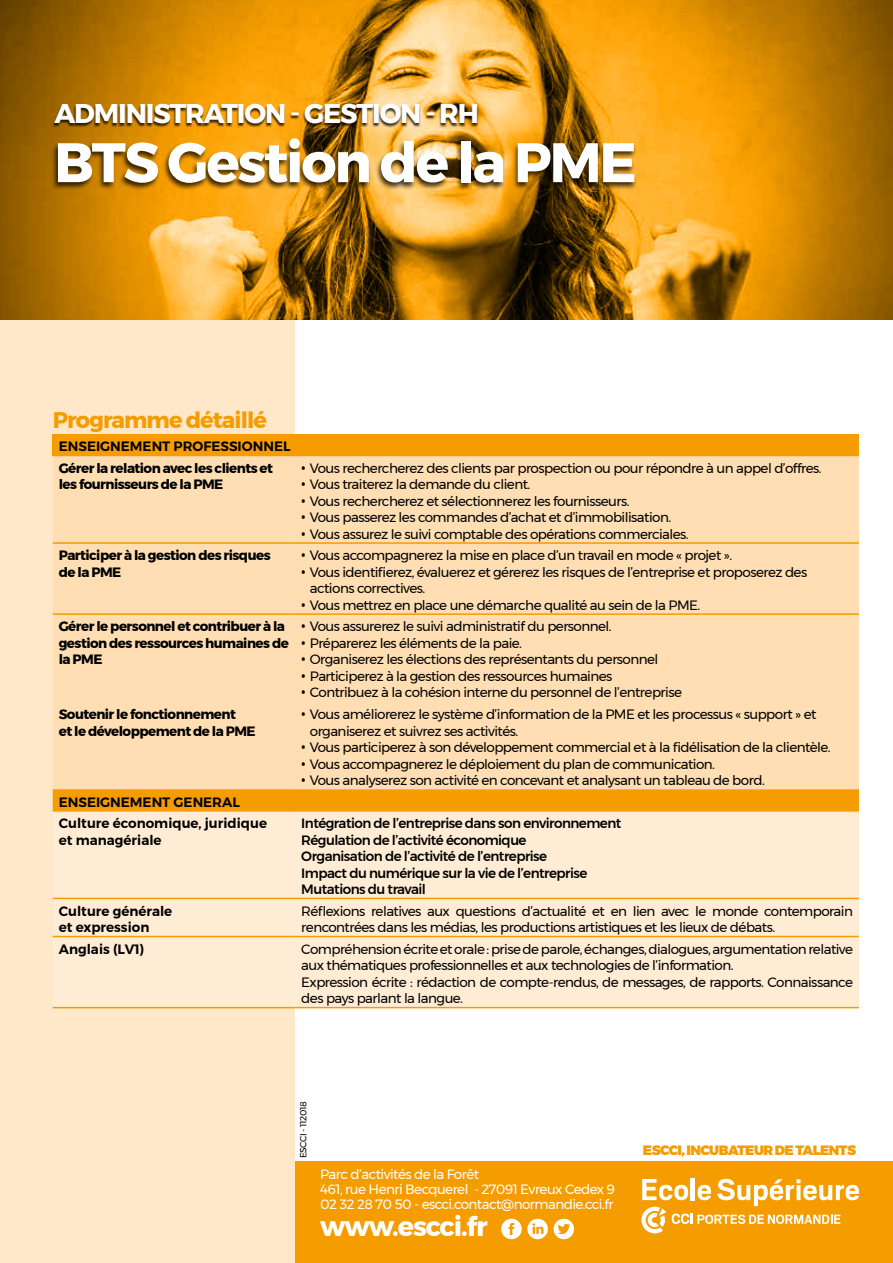
<style>
.page{position:relative;width:893px;height:1263px;background:#fff}
.page>*{position:absolute;margin:0;border:0;box-sizing:border-box;transform-origin:0 0}
.t1{font:700 55.5px "Montserrat";letter-spacing:-.04em;color:#fff}
.t2{font:700 27px "Montserrat";letter-spacing:-.04em;color:#fff}
.t3{font:700 22.5px "Montserrat";letter-spacing:-.04em;color:#f59c00}
.t4{font:13.5px/16.5px "Montserrat";letter-spacing:-.04em;color:#000}
.t5{font:700 13.5px/16.5px "Montserrat";letter-spacing:-.04em;color:#000}
.t6{font:500 13.5px/16.5px "Montserrat";letter-spacing:-.04em;color:#000}
.t7{font:600 13.5px/21.6px "Montserrat";color:#000}
.t8{font:13.5px/15px "Montserrat";letter-spacing:-.04em;color:#fff}
.t9{font:900 13.5px "Montserrat";letter-spacing:-.04em;color:#f59c00}
.t10{font:9px "Montserrat";letter-spacing:-.04em;color:#000}
.s1{font-family:"Roboto Condensed";font-weight:700}
</style>
<div class="page">
<div style="left:295px;top:1161px;width:598px;height:102px;background:#f59c00"></div>
<svg style="left:642px;top:1179px;width:46px;height:21px"></svg>
<hr style="left:691px;top:1178px;width:4px;height:22px;background:#fff">
<svg style="left:698px;top:1185px;width:13px;height:15px"></svg>
<svg style="left:717px;top:1179px;width:142px;height:27px"></svg>
<svg style="left:672px;top:1213px;width:168px;height:11px"></svg>
<svg style="left:641px;top:1207px;width:25px;height:26px"></svg>
<svg style="left:501px;top:1219px;width:47px;height:20px"></svg>
<svg style="left:554px;top:1219px;width:20px;height:20px"></svg>
<div style="left:0;top:319px;width:295px;height:944px;background:#fee8c9"></div>
<svg style="left:0;top:0;width:893px;height:319px;background:#c48412"></svg>
<div style="left:52px;top:104px;width:426px;height:24px;background:#000;opacity:.75"></div>
<div style="left:51px;top:138px;width:586px;height:53px;background:#000;opacity:.75"></div>
<div style="left:53px;top:434px;width:806px;height:21px;background:#f59c00"></div>
<div style="left:53px;top:456px;width:806px;height:333px;background:#fedeb2"></div>
<div style="left:53px;top:789px;width:806px;height:21px;background:#f59c00"></div>
<div style="left:53px;top:812px;width:806px;height:195px;background:#ffecd4"></div>
<hr style="left:53px;top:455px;width:242px;height:1px;background:#f59c00">
<hr style="left:295px;top:455px;width:564px;height:1px;background:#f59c00">
<hr style="left:53px;top:1007px;width:242px;height:1px;background:#f59c00">
<hr style="left:295px;top:1007px;width:564px;height:1px;background:#f59c00">
<hr style="left:53px;top:542px;width:242px;height:2px;background:#f59c00">
<hr style="left:295px;top:542px;width:564px;height:2px;background:#f59c00">
<hr style="left:53px;top:613px;width:242px;height:2px;background:#f59c00">
<hr style="left:295px;top:613px;width:564px;height:2px;background:#f59c00">
<hr style="left:53px;top:898px;width:242px;height:1px;background:#f59c00">
<hr style="left:295px;top:898px;width:564px;height:1px;background:#f59c00">
<hr style="left:53px;top:936px;width:242px;height:1px;background:#f59c00">
<hr style="left:295px;top:936px;width:564px;height:1px;background:#f59c00">
<hr style="left:53px;top:810px;width:242px;height:2px;background:#f59c00">
<hr style="left:295px;top:810px;width:564px;height:2px;background:#f59c00">
<h2 class="t2" style="left:54px;top:92px;width:426px">ADMINISTRATION - GESTION - RH</h2>
<h1 class="t1" style="left:54px;top:118px;width:584px">BTS Gestion de la PME</h1>
<h3 class="t3" style="left:53px;top:402px;width:216px">Programme détaillé</h3>
<p class="t7" style="left:59px;top:436px;width:233px">ENSEIGNEMENT PROFESSIONNEL</p>
<p class="t5" style="left:59px;top:460px;width:216px">Gérer la relation avec les clients et les fournisseurs de la PME</p>
<p class="t4" style="left:301px;top:460px;width:522px"><span class="s1">•</span> Vous rechercherez des clients par prospection ou pour répondre à un appel d’offres.</p>
<p class="t4" style="left:301px;top:476px;width:231px"><span class="s1">•</span> Vous traiterez la demande du client.</p>
<p class="t4" style="left:301px;top:493px;width:330px"><span class="s1">•</span> Vous rechercherez et sélectionnerez les fournisseurs.</p>
<p class="t4" style="left:301px;top:509px;width:371px"><span class="s1">•</span> Vous passerez les commandes d’achat et d’immobilisation.</p>
<p class="t4" style="left:301px;top:526px;width:389px"><span class="s1">•</span> Vous assurez le suivi comptable des opérations commerciales.</p>
<p class="t5" style="left:59px;top:547px;width:213px">Participer à la gestion des risques de la PME</p>
<p class="t4" style="left:301px;top:547px;width:432px"><span class="s1">•</span> Vous accompagnerez la mise en place d’un travail en mode « projet ».</p>
<p class="t4" style="left:310px;top:564px;width:499px;text-indent:-9px"><span class="s1">•</span> Vous identifierez, évaluerez et gérerez les risques de l’entreprise et proposerez des actions correctives.</p>
<p class="t4" style="left:301px;top:597px;width:400px"><span class="s1">•</span> Vous mettrez en place une démarche qualité au sein de la PME.</p>
<p class="t5" style="left:59px;top:618px;width:232px">Gérer le personnel et contribuer à la gestion des ressources humaines de la PME</p>
<p class="t4" style="left:301px;top:618px;width:312px"><span class="s1">•</span> Vous assurerez le suivi administratif du personnel.</p>
<p class="t4" style="left:301px;top:635px;width:222px"><span class="s1">•</span> Préparerez les éléments de la paie.</p>
<p class="t4" style="left:301px;top:651px;width:359px"><span class="s1">•</span> Organiserez les élections des représentants du personnel</p>
<p class="t4" style="left:301px;top:668px;width:313px"><span class="s1">•</span> Participerez à la gestion des ressources humaines</p>
<p class="t4" style="left:301px;top:684px;width:382px"><span class="s1">•</span> Contribuez à la cohésion interne du personnel de l’entreprise</p>
<p class="t5" style="left:59px;top:706px;width:198px">Soutenir le fonctionnement<br>et le développement de la PME</p>
<p class="t4" style="left:310px;top:706px;width:508px;text-indent:-9px"><span class="s1">•</span> Vous améliorerez le système d’information de la PME et les processus « support » et organiserez et suivrez ses activités.</p>
<p class="t4" style="left:301px;top:739px;width:531px"><span class="s1">•</span> Vous participerez à son développement commercial et à la fidélisation de la clientèle.</p>
<p class="t4" style="left:301px;top:755px;width:415px"><span class="s1">•</span> Vous accompagnerez le déploiement du plan de communication.</p>
<p class="t4" style="left:301px;top:772px;width:465px"><span class="s1">•</span> Vous analyserez son activité en concevant et analysant un tableau de bord.</p>
<p class="t7" style="left:59px;top:791px;width:210px">ENSEIGNEMENT GENERAL<br>Culture économique, juridique</p>
<p class="t7" style="left:59px;top:829px;width:104px">et managériale</p>
<p class="t6" style="left:301px;top:815px;width:322px">Intégration de l’entreprise dans son environnement Régulation de l’activité économique<br>Organisation de l’activité de l’entreprise<br>Impact du numérique sur la vie de l’entreprise Mutations du travail</p>
<p class="t7" style="left:59px;top:903px;width:115px;line-height:16.5px">Culture générale et expression</p>
<p class="t4" style="left:301px;top:902px;width:553px">Réflexions relatives aux questions d’actualité et en lien avec le monde contemporain rencontrées dans les médias, les productions artistiques et les lieux de débats.</p>
<p class="t7" style="left:59px;top:938px;width:87px">Anglais (LV1)</p>
<p class="t4" style="left:301px;top:941px;width:553px">Compréhension écrite et orale : prise de parole, échanges, dialogues, argumentation relative aux thématiques professionnelles et aux technologies de l’information.<br>Expression écrite : rédaction de compte-rendus, de messages, de rapports. Connaissance des pays parlant la langue.</p>
<p class="t10" style="left:296px;top:1158px;width:59px;rotate:-90deg">ESCCI - 112018</p>
<p class="t8" style="left:320px;top:1167px;width:296px">Parc d’activités de la Forêt<br>461, rue Henri Becquerel - 27091 Evreux Cedex 9<br>02 32 28 70 50 - escci.contact@normandie.cci.fr</p>
<h2 class="t2" style="left:320px;top:1205px;width:169px">www.escci.fr</h2>
<p class="t9" style="left:643px;top:1139px;width:215px">ESCCI, INCUBATEUR DE TALENTS</p>
</div>
